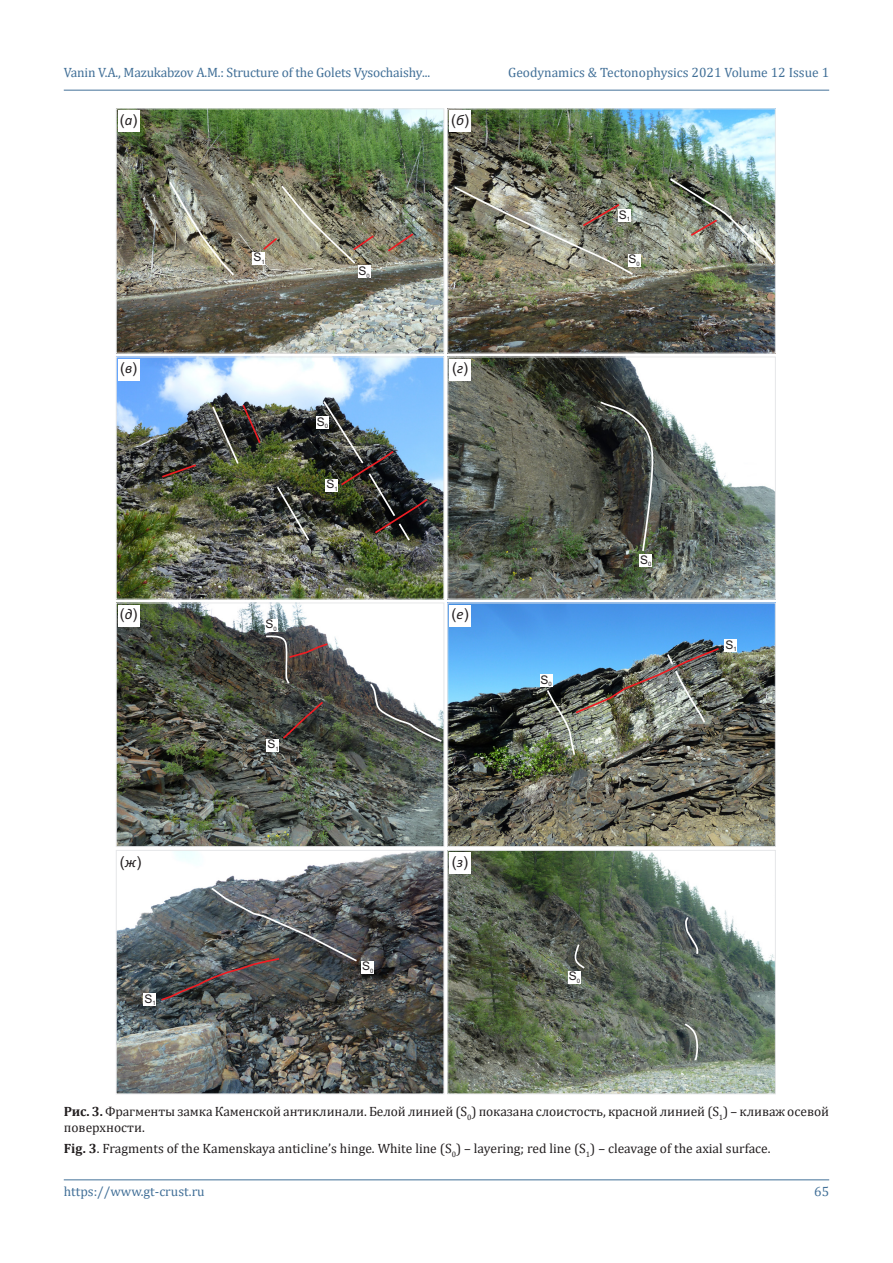
<style>
.page{position:relative;width:893px;height:1263px;background:#fff}
.page>*{position:absolute;margin:0;border:0;box-sizing:border-box;transform-origin:0 0}
.t1{font:14.85px "Arial";color:#231f20}
.t2{font:italic 14.85px "Calibri";color:#231f20}
.t3{font:13.5px/16.2px "Cambria";letter-spacing:-.01em;color:#231f20}
.t4{font:13.5px "Cambria";letter-spacing:-.01em;color:#427098}
.t5{font:12px "Arial";color:#231f20}
.s1{font-family:"Calibri";font-style:italic}
.s2{font-weight:700}
</style>
<div class="page">
<hr style="left:64px;top:1179px;width:765px;height:1px;background:#427098">
<hr style="left:64px;top:90px;width:765px;height:1px;background:#427098">
<img style="left:116px;top:108px;width:660px;height:986px">
<svg style="left:264px;top:635px;width:16px;height:108px;background:#474840"></svg>
<svg style="left:700px;top:646px;width:21px;height:111px;background:#64645b"></svg>
<img style="left:159px;top:886px;width:121px;height:116px">
<img style="left:280px;top:184px;width:420px;height:878px">
<svg style="left:411px;top:232px;width:4px;height:21px"></svg>
<img style="left:168px;top:180px;width:243px;height:362px">
<img style="left:160px;top:403px;width:51px;height:132px">
<img style="left:453px;top:177px;width:322px;height:99px">
<img style="left:211px;top:400px;width:443px;height:153px">
<div style="left:358px;top:266px;width:13px;height:12px;background:#fff"></div>
<div style="left:568px;top:971px;width:13px;height:12px;background:#fff"></div>
<div style="left:540px;top:674px;width:13px;height:13px;background:#fff"></div>
<div style="left:725px;top:639px;width:12px;height:13px;background:#fff"></div>
<div style="left:316px;top:416px;width:13px;height:13px;background:#fff"></div>
<div style="left:267px;top:739px;width:12px;height:12px;background:#fff"></div>
<div style="left:640px;top:554px;width:12px;height:13px;background:#fff"></div>
<div style="left:252px;top:252px;width:13px;height:13px;background:#fff"></div>
<div style="left:265px;top:619px;width:13px;height:13px;background:#fff"></div>
<div style="left:362px;top:961px;width:12px;height:12px;background:#fff"></div>
<div style="left:143px;top:993px;width:13px;height:13px;background:#fff"></div>
<div style="left:325px;top:479px;width:13px;height:12px;background:#fff"></div>
<div style="left:618px;top:209px;width:13px;height:13px;background:#fff"></div>
<div style="left:628px;top:254px;width:13px;height:13px;background:#fff"></div>
<div style="left:118px;top:111px;width:21px;height:21px;background:#fff"></div>
<div style="left:450px;top:852px;width:21px;height:21px;background:#fff"></div>
<div style="left:450px;top:111px;width:21px;height:21px;background:#fff"></div>
<div style="left:450px;top:359px;width:21px;height:21px;background:#fff"></div>
<div style="left:118px;top:359px;width:21px;height:21px;background:#fff"></div>
<div style="left:450px;top:605px;width:21px;height:21px;background:#fff"></div>
<div style="left:118px;top:605px;width:21px;height:21px;background:#fff"></div>
<p class="t4" style="left:64px;top:65px;width:368px">Vanin V.A., Mazukabzov A.M.: Structure of the Golets Vysochaishy...</p>
<p class="t1" style="left:120px;top:114px;width:19px">( )<span class="s1">а</span></p>
<p class="t1" style="left:451px;top:114px;width:19px">( )<span class="s1">б</span></p>
<p class="t5" style="left:253px;top:253px;width:13px">S<sub>1</sub></p>
<p class="t5" style="left:359px;top:266px;width:13px">S<sub>0</sub></p>
<p class="t1" style="left:120px;top:363px;width:19px">( )<span class="s1">в</span></p>
<p class="t1" style="left:452px;top:363px;width:18px">( )<span class="s1">г</span></p>
<p class="t5" style="left:317px;top:417px;width:13px">S<sub>0</sub></p>
<p class="t5" style="left:326px;top:479px;width:13px">S<sub>1</sub></p>
<p class="t1" style="left:120px;top:609px;width:19px">( )<span class="s1">д</span></p>
<p class="t1" style="left:452px;top:609px;width:19px">( )<span class="s1">е</span></p>
<p class="t5" style="left:265px;top:620px;width:13px">S<sub>0</sub></p>
<p class="t5" style="left:268px;top:739px;width:13px">S<sub>1</sub></p>
<p class="t4" style="left:508px;top:65px;width:323px">Geodynamics &amp; Tectonophysics 2021 Volume 12 Issue 1</p>
<p class="t5" style="left:619px;top:210px;width:13px">S<sub>1</sub></p>
<p class="t5" style="left:629px;top:255px;width:13px">S<sub>0</sub></p>
<p class="t5" style="left:541px;top:675px;width:13px">S<sub>0</sub></p>
<p class="t5" style="left:640px;top:555px;width:13px">S<sub>0</sub></p>
<p class="t5" style="left:726px;top:640px;width:13px">S<sub>1</sub></p>
<p class="t1" style="left:120px;top:856px;width:23px">( )</p>
<p class="t2" style="left:125px;top:853px;width:13px">ж</p>
<p class="t5" style="left:144px;top:994px;width:13px">S<sub>1</sub></p>
<p class="t5" style="left:362px;top:961px;width:13px">S<sub>0</sub></p>
<p class="t1" style="left:452px;top:856px;width:18px">( )<span class="s1">з</span></p>
<p class="t5" style="left:569px;top:971px;width:13px">S<sub>0</sub></p>
<p class="t3" style="left:64px;top:1103px;width:767px"><span class="s2">Рис. 3.</span> Фрагменты замка Каменской антиклинали. Белой линией (S<sub>0</sub>) показана слоистость, красной линией (S<sub>1</sub>) – кливаж осевой поверхности.</p>
<p class="t3" style="left:64px;top:1140px;width:708px"><span class="s2">Fig. 3</span>. Fragments of the Kamenskaya anticline’s hinge. White line (S<sub>0</sub>) – layering; red line (S<sub>1</sub>) – cleavage of the axial surface.</p>
<p class="t4" style="left:64px;top:1183px;width:142px">https://www.gt-crust.ru</p>
<p class="t4" style="left:814px;top:1183px;width:16px">65</p>
</div>
